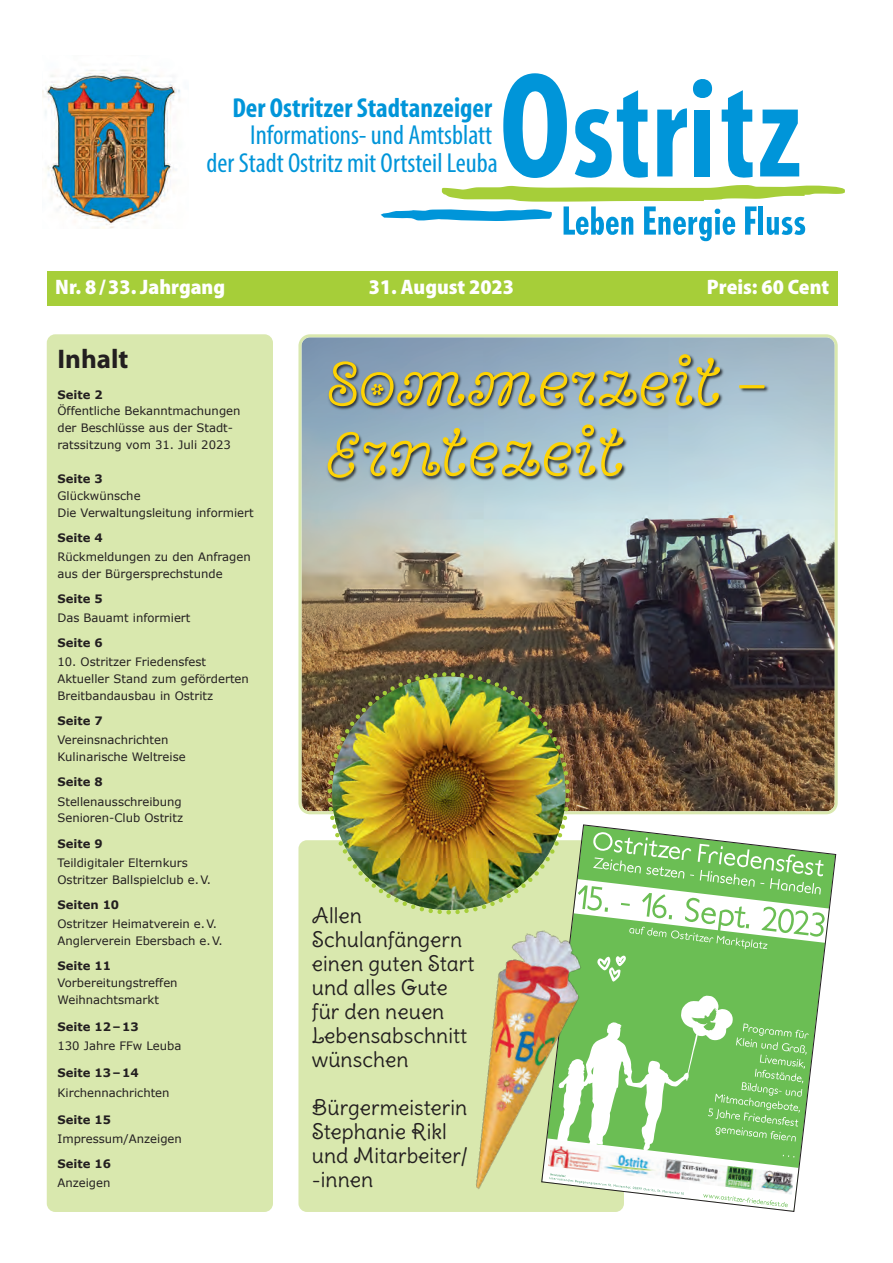
<style>
.page{position:relative;width:893px;height:1263px;background:#fff}
.page>*{position:absolute;margin:0;border:0;box-sizing:border-box;transform-origin:0 0}
.t1{font:67.8px/70.2px "Bonbon";color:#fed304}
.t2{font:condensed 27.6px/27.6px "Myriad Pro";color:#0095d9;text-align:right}
.t3{font:700 condensed 27.6px "Myriad";color:#0095d9}
.t4{font:700 27px "Myriad Pro";color:#231f20}
.t5{font:21px/24px "Delius Swash Caps";color:#231f20}
.t6{font:900 semi-condensed 21px "Myriad Pro";color:#fff}
.t7{font:11.7px/17px "Verdana";color:#231f20}
.t8{font:700 11.7px "Verdana";color:#231f20}
</style>
<div class="page">
<div style="left:47px;top:271px;width:791px;height:35px;background:#a6ce39"></div>
<img style="left:298px;top:334px;width:540px;height:480px">
<div style="left:298px;top:840px;width:326px;height:372px;background:#d9e8ae;border-radius:9px"></div>
<div style="left:47px;top:334px;width:226px;height:878px;background:#d9e8ae;border-radius:9px"></div>
<img style="left:42px;top:69px;width:138px;height:159px">
<svg style="left:381px;top:73px;width:464px;height:169px"></svg>
<img style="left:298px;top:343px;width:540px;height:175px">
<svg style="left:571px;top:824px;width:265px;height:388px"></svg>
<img style="left:325px;top:670px;width:247px;height:247px">
<svg style="left:446px;top:910px;width:5px;height:4px"></svg>
<img style="left:476px;top:925px;width:142px;height:264px">
<h2 class="t3" style="left:232px;top:97px;width:261px">Der Ostritzer Stadtanzeiger</h2>
<h2 class="t2" style="left:207px;top:121px;width:293px">Informations- und Amtsblatt<br>der Stadt Ostritz mit Ortsteil Leuba</h2>
<h3 class="t6" style="left:55px;top:274px;width:171px">Nr. 8 / 33. Jahrgang</h3>
<h3 class="t6" style="left:369px;top:274px;width:147px">31. August 2023</h3>
<h3 class="t6" style="left:707px;top:274px;width:124px">Preis: 60 Cent</h3>
<h3 class="t4" style="left:57px;top:349px;width:72px">Inhalt</h3>
<p class="t8" style="left:57px;top:387px;width:47px">Seite 2</p>
<p class="t7" style="left:57px;top:402px;width:185px">Öffentliche Bekanntmachungen der Beschlüsse aus der Stadt - ratssitzung vom 31. Juli 2023</p>
<p class="t8" style="left:57px;top:471px;width:47px">Seite 3</p>
<p class="t7" style="left:57px;top:487px;width:198px">Glückwünsche<br>Die Verwaltungsleitung informiert</p>
<p class="t8" style="left:57px;top:530px;width:47px">Seite 4</p>
<p class="t7" style="left:57px;top:548px;width:195px">Rückmeldungen zu den Anfragen aus der Bürgersprechstunde</p>
<p class="t8" style="left:57px;top:591px;width:47px">Seite 5</p>
<p class="t7" style="left:57px;top:609px;width:135px">Das Bauamt informiert</p>
<p class="t8" style="left:57px;top:635px;width:47px">Seite 6</p>
<p class="t7" style="left:57px;top:653px;width:193px">10. Ostritzer Friedensfest<br>Aktueller Stand zum geförderten<br>Breitbandausbau in Ostritz</p>
<p class="t8" style="left:57px;top:713px;width:47px">Seite 7</p>
<p class="t7" style="left:57px;top:731px;width:130px">Vereinsnachrichten<br>Kulinarische Weltreise</p>
<p class="t8" style="left:57px;top:775px;width:47px">Seite 8</p>
<p class="t7" style="left:57px;top:792px;width:127px">Stellenausschreibung<br>Senioren-Club Ostritz</p>
<p class="t8" style="left:57px;top:836px;width:47px">Seite 9</p>
<p class="t7" style="left:57px;top:853px;width:155px">Teildigitaler Elternkurs<br>Ostritzer Ballspielclub e.V.</p>
<p class="t8" style="left:57px;top:897px;width:63px">Seiten 10</p>
<p class="t7" style="left:57px;top:915px;width:167px">Ostritzer Heimatverein e.V.<br>Anglerverein Ebersbach e.V.</p>
<p class="t8" style="left:57px;top:958px;width:55px">Seite 11</p>
<p class="t7" style="left:57px;top:974px;width:122px">Vorbereitungstreffen<br>Weihnachtsmarkt</p>
<p class="t8" style="left:57px;top:1019px;width:83px">Seite 12 – 13</p>
<p class="t7" style="left:57px;top:1037px;width:125px">130 Jahre FFw Leuba</p>
<p class="t8" style="left:57px;top:1066px;width:83px">Seite 13 – 14</p>
<p class="t7" style="left:57px;top:1083px;width:114px">Kirchennachrichten</p>
<p class="t8" style="left:57px;top:1112px;width:55px">Seite 15</p>
<p class="t7" style="left:57px;top:1130px;width:126px">Impressum/Anzeigen</p>
<p class="t8" style="left:57px;top:1156px;width:55px">Seite 16</p>
<p class="t7" style="left:57px;top:1174px;width:54px">Anzeigen</p>
<h1 class="t1" style="left:326px;top:353px;width:444px">Sommerzeit –<br>Erntezeit</h1>
<h3 class="t5" style="left:312px;top:904px;width:164px">Allen<br>Schulanfängern einen guten Start und alles Gute für den neuen<br>Lebens abschnitt wünschen</h3>
<h3 class="t5" style="left:312px;top:1096px;width:158px">Bürgermeisterin<br>Stephanie Rikl und Mitarbeiter/ -innen</h3>
</div>
